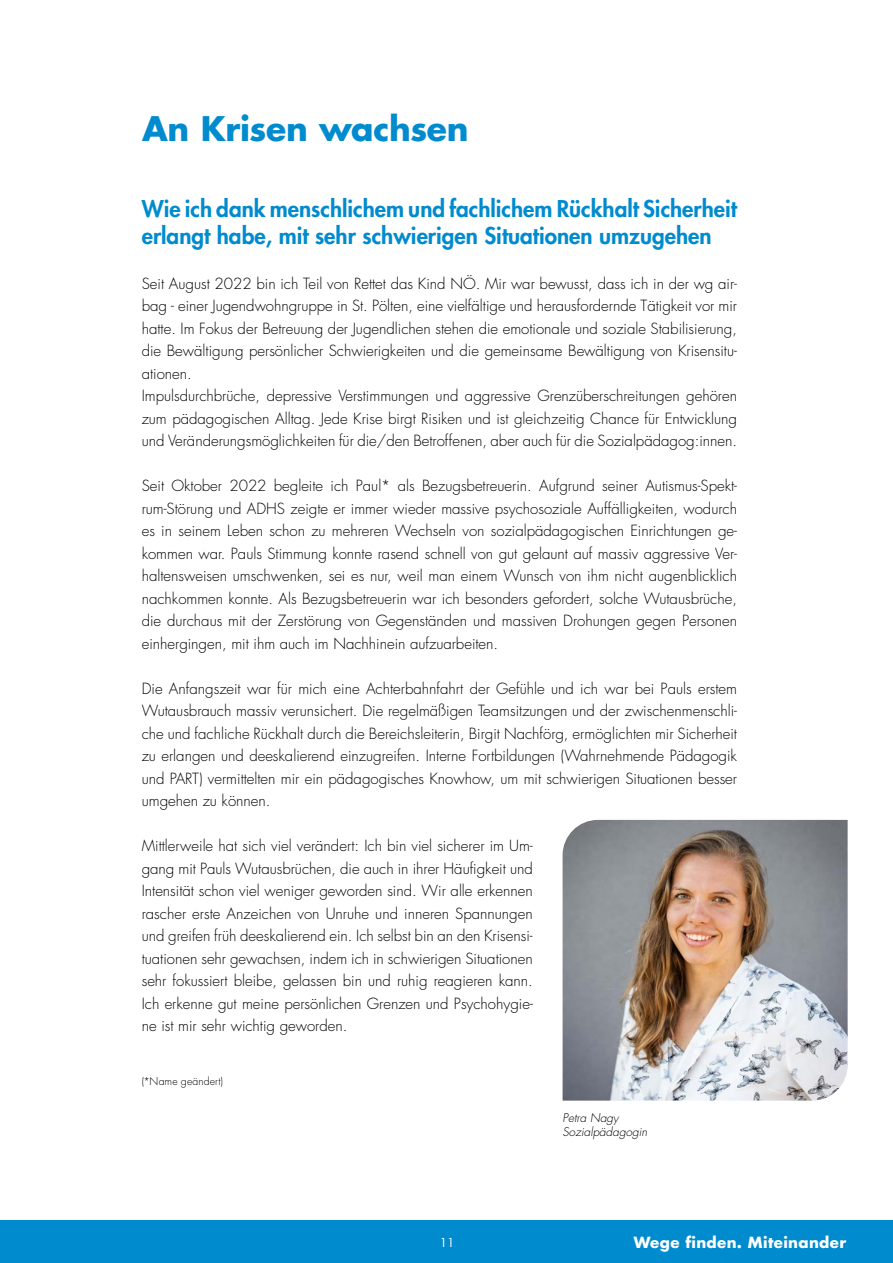
<style>
.page{position:relative;width:893px;height:1263px;background:#fff}
.page>*{position:absolute;margin:0;border:0;box-sizing:border-box;transform-origin:0 0}
.t1{font:700 33px "Futura";letter-spacing:-.01em;color:#008bcf}
.t2{font:800 22.5px/27px "Futura";color:#008bcf}
.t3{font:300 15px/22.5px "Futura";color:#000;text-align:justify}
.t4{font:700 15px "Futura";letter-spacing:.025em;color:#fff}
.t5{font:12px "Futura";color:#fff}
.t6{font:italic 300 11.7px/14.4px "Futura";color:#000}
.t7{font:300 10.5px "Futura";letter-spacing:.01em;color:#000}
</style>
<div class="page">
<div style="left:0;top:1220px;width:893px;height:43px;background:#008bcf"></div>
<img style="left:563px;top:820px;width:285px;height:280px">
<h1 class="t1" style="left:142px;top:107px;width:328px">An Krisen wachsen</h1>
<h2 class="t2" style="left:142px;top:195px;width:597px">Wie ich dank menschlichem und fachlichem Rückhalt Sicherheit erlangt habe, mit sehr schwierigen Situationen umzugehen</h2>
<p class="t3" style="left:142px;top:273px;width:597px;text-align:left">Seit August 2022 bin ich Teil von Rettet das Kind NÖ. Mir war bewusst, dass ich in der wg air&shy;bag - einer Jugendwohngruppe in St. Pölten, eine vielfältige und herausfordernde Tätigkeit vor mir hatte. Im Fokus der Betreuung der Jugendlichen stehen die emotionale und soziale Stabilisierung, die Bewältigung persönlicher Schwierigkeiten und die gemeinsame Bewältigung von Krisensitu&shy;ationen.<br>Impulsdurchbrüche, depressive Verstimmungen und aggressive Grenzüberschreitungen gehören zum pädagogischen Alltag. Jede Krise birgt Risiken und ist gleichzeitig Chance für Entwicklung und Veränderungsmöglichkeiten für die/den Betroffenen, aber auch für die Sozialpädagog:innen.</p>
<p class="t3" style="left:142px;top:475px;width:597px">Seit Oktober 2022 begleite ich Paul* als Bezugsbetreuerin. Aufgrund seiner Autismus-Spekt&shy;rum-Störung und ADHS zeigte er immer wieder massive psychosoziale Auffälligkeiten, wodurch es in seinem Leben schon zu mehreren Wechseln von sozialpädagogischen Einrichtungen ge&shy;kommen war. Pauls Stimmung konnte rasend schnell von gut gelaunt auf massiv aggressive Ver&shy;haltensweisen umschwenken, sei es nur, weil man einem Wunsch von ihm nicht augenblicklich nachkommen konnte. Als Bezugsbetreuerin war ich besonders gefordert, solche Wutausbrüche, die durchaus mit der Zerstörung von Gegenständen und massiven Drohungen gegen Personen einhergingen, mit ihm auch im Nachhinein aufzuarbeiten.</p>
<p class="t3" style="left:142px;top:678px;width:597px">Die Anfangszeit war für mich eine Achterbahnfahrt der Gefühle und ich war bei Pauls erstem Wutausbrauch massiv verunsichert. Die regelmäßigen Teamsitzungen und der zwischenmenschli&shy;che und fachliche Rückhalt durch die Bereichsleiterin, Birgit Nachförg, ermöglichten mir Sicherheit zu erlangen und deeskalierend einzugreifen. Interne Fortbildungen (Wahrnehmende Pädagogik und PART) vermittelten mir ein pädagogisches Knowhow, um mit schwierigen Situationen besser umgehen zu können.</p>
<p class="t3" style="left:142px;top:835px;width:393px">Mittlerweile hat sich viel verändert: Ich bin viel sicherer im Um&shy;gang mit Pauls Wutausbrüchen, die auch in ihrer Häufigkeit und Intensität schon viel weniger geworden sind. Wir alle erkennen rascher erste Anzeichen von Unruhe und inneren Spannungen und greifen früh deeskalierend ein. Ich selbst bin an den Krisensi&shy;tuationen sehr gewachsen, indem ich in schwierigen Situationen sehr fokussiert bleibe, gelassen bin und ruhig reagieren kann.<br>Ich erkenne gut meine persönlichen Grenzen und Psychohygie&shy;ne ist mir sehr wichtig geworden.</p>
<p class="t7" style="left:142px;top:1075px;width:83px">(*Name geändert)</p>
<p class="t6" style="left:563px;top:1111px;width:86px">Petra Nagy<br>Sozialpädagogin</p>
<p class="t5" style="left:440px;top:1235px;width:16px">11</p>
<p class="t4" style="left:634px;top:1232px;width:214px">Wege finden. Miteinander</p>
</div>
